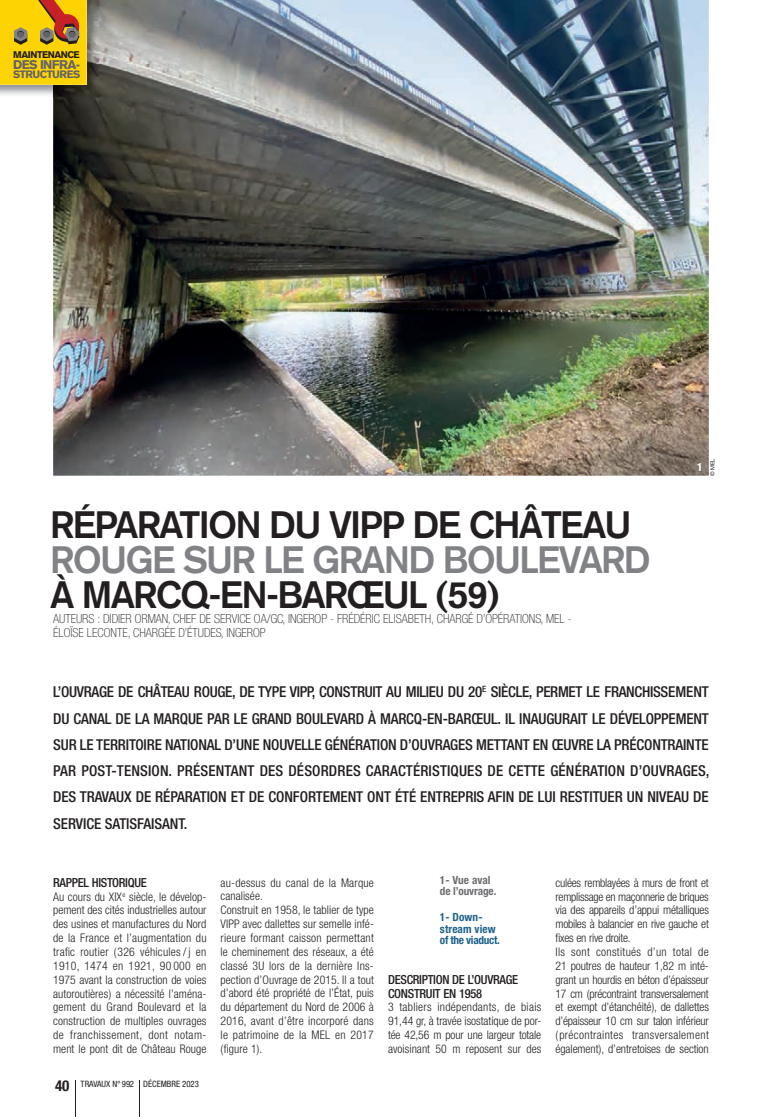
<style>
.page{position:relative;width:762px;height:1117px;background:#fff}
.page>*{position:absolute;margin:0;border:0;box-sizing:border-box;transform-origin:0 0}
.t1{font:700 37.5px "Akzidenz Grotesk";letter-spacing:-.03em;color:#231f20}
.t2{font:700 37.5px "Akzidenz Grotesk";letter-spacing:-.03em;color:#808285}
.t3{font:500 condensed 15px/26.2px "Helvetica Neue";letter-spacing:-.005em;color:#231f20;text-align:justify}
.t4{font:700 condensed 15px "Helvetica Neue";color:#231f20}
.t5{font:100 condensed 12.5px/13.8px "Helvetica Neue";color:#231f20}
.t6{font:500 condensed 12.5px/13.9px "Helvetica Neue";letter-spacing:-.025em;color:#231f20}
.t7{font:900 12.38px "Akzidenz Grotesk";letter-spacing:-.05em;color:#636366}
.t8{font:300 condensed 11.88px/13.9px "Helvetica Neue";letter-spacing:.005em;color:#231f20;text-align:justify}
.t9{font:300 condensed 11.88px/13.9px "Helvetica Neue";letter-spacing:-.02em;color:#231f20}
.t10{font:700 condensed 11.25px/11.2px "Helvetica Neue";letter-spacing:.01em;color:#1e628a}
.t11{font:700 condensed 11.25px/11.2px "Helvetica Neue";letter-spacing:-.01em;color:#6c6d70}
.t12{font:700 condensed 11.25px "Helvetica Neue";color:#fff}
.t13{font:900 10.5px "Akzidenz Grotesk";letter-spacing:-.05em;color:#636366}
.t14{font:900 9.62px "Akzidenz Grotesk";letter-spacing:-.05em;color:#231f20}
.t15{font:condensed 8.75px "Helvetica Neue";color:#231f20}
.t16{font:5.62px "Helvetica Neue";color:#231f20}
</style>
<div class="page">
<img style="left:53px;top:0;width:656px;height:475px">
<hr style="left:139px;top:1080px;width:1px;height:36px;background:#231f20">
<hr style="left:75px;top:1080px;width:1px;height:36px;background:#231f20">
<img style="left:0;top:0;width:99px;height:97px">
<svg style="left:0;top:0;width:87px;height:85px;background:#eaba0f"></svg>
<p class="t14" style="left:13px;top:49px;width:68px">MAINTENANCE</p>
<p class="t7" style="left:13px;top:57px;width:68px">DES INFRA-</p>
<p class="t13" style="left:13px;top:67px;width:69px">STRUCTURES</p>
<h1 class="t1" style="left:50px;top:502px;width:582px">RÉPARATION DU VIPP DE CHÂTEAU</h1>
<h1 class="t2" style="left:50px;top:537px;width:601px">ROUGE SUR LE GRAND BOULEVARD</h1>
<h1 class="t1" style="left:50px;top:572px;width:451px">À MARCQ-EN-BARŒUL (59)</h1>
<p class="t5" style="left:53px;top:611px;width:520px">AUTEURS : DIDIER ORMAN, CHEF DE SERVICE OA /GC, INGEROP - FRÉDÉRIC ELISABETH, CHARGÉ D’OPÉRATIONS, MEL -<br>ÉLOÏSE LECONTE, CHARGÉE D’ÉTUDES, INGEROP</p>
<p class="t12" style="left:697px;top:460px;width:7px">1</p>
<p class="t16" style="left:708px;top:475px;width:19px;rotate:-90deg">© MEL</p>
<p class="t3" style="left:53px;top:678px;width:658px">L’OUVRAGE DE CHÂTEAU ROUGE, DE TYPE VIPP, CONSTRUIT AU MILIEU DU 20 <sup>E</sup> SIÈCLE, PERMET LE FRANCHISSEMENT DU CANAL DE LA MARQUE PAR LE GRAND BOULEVARD À MARCQ-EN-BARŒUL. IL INAUGURAIT LE DÉVELOPPEMENT SUR LE TERRITOIRE NATIONAL D’UNE NOUVELLE GÉNÉRATION D’OUVRAGES METTANT EN ŒUVRE LA PRÉCONTRAINTE PAR POST-TENSION. PRÉSENTANT DES DÉSORDRES CARACTÉRISTIQUES DE CETTE GÉNÉRATION D’OUVRAGES, DES TRAVAUX DE RÉPARATION ET DE CONFORTEMENT ONT ÉTÉ ENTREPRIS AFIN DE LUI RESTITUER UN NIVEAU DE SERVICE SATISFAISANT.</p>
<p class="t6" style="left:53px;top:874px;width:95px">RAPPEL HISTORIQUE</p>
<p class="t8" style="left:53px;top:889px;width:155px">Au cours du XIX <sup>e</sup> siècle, le dévelop&shy;pement des cités industrielles autour des usines et manufactures du Nord de la France et l’augmentation du trafic routier ( 326 véhicules / j en 1910, 1474 en 1921, 90 000 en 1975 avant la construction de voies autoroutières ) a nécessité l’aména&shy;gement du Grand Boulevard et la construction de multiples ouvrages de franchissement, dont notam&shy;ment le pont dit de Château Rouge</p>
<p class="t4" style="left:55px;top:1075px;width:16px">40</p>
<p class="t15" style="left:81px;top:1078px;width:120px">TRAVAUX N° 992 DÉCEMBRE 2023</p>
<p class="t8" style="left:221px;top:875px;width:155px;text-align:left">au-dessus du canal de la Marque canalisée.<br>Construit en 1958, le tablier de type<br>VIPP avec dallettes sur semelle infé&shy;rieure formant caisson permettant le cheminement des réseaux, a été classé 3U lors de la dernière Ins&shy;pection d’Ouvrage de 2015. Il a tout d’abord été propriété de l’État, puis du département du Nord de 2006 à<br>2016, avant d’être incorporé dans le patrimoine de la MEL en 2017 ( figure 1).</p>
<p class="t11" style="left:440px;top:874px;width:58px">1- Vue aval de l’ouvrage.</p>
<p class="t10" style="left:440px;top:911px;width:61px">1- Down&shy;stream view of the viaduct.</p>
<p class="t6" style="left:388px;top:971px;width:132px">DESCRIPTION DE L’OUVRAGE<br>CONSTRUIT EN 1958</p>
<p class="t8" style="left:388px;top:999px;width:155px">3 tabliers indépendants, de biais 91,44 gr, à travée isostatique de por&shy;tée 42,56 m pour une largeur totale avoisinant 50 m reposent sur des</p>
<p class="t9" style="left:555px;top:875px;width:155px">culées remblayées à murs de front et remplissage en maçonnerie de briques via des appareils d’appui métalliques mobiles à balancier en rive gauche et fixes en rive droite.<br>Ils sont constitués d’un total de 21 poutres de hauteur 1,82 m inté&shy;grant un hourdis en béton d’épaisseur 17 cm ( précontraint transversalement et exempt d’étanchéité ), de dallettes d’épaisseur 10 cm sur talon inférieur ( précontraintes transversalement également ), d’entretoises de section</p>
</div>
